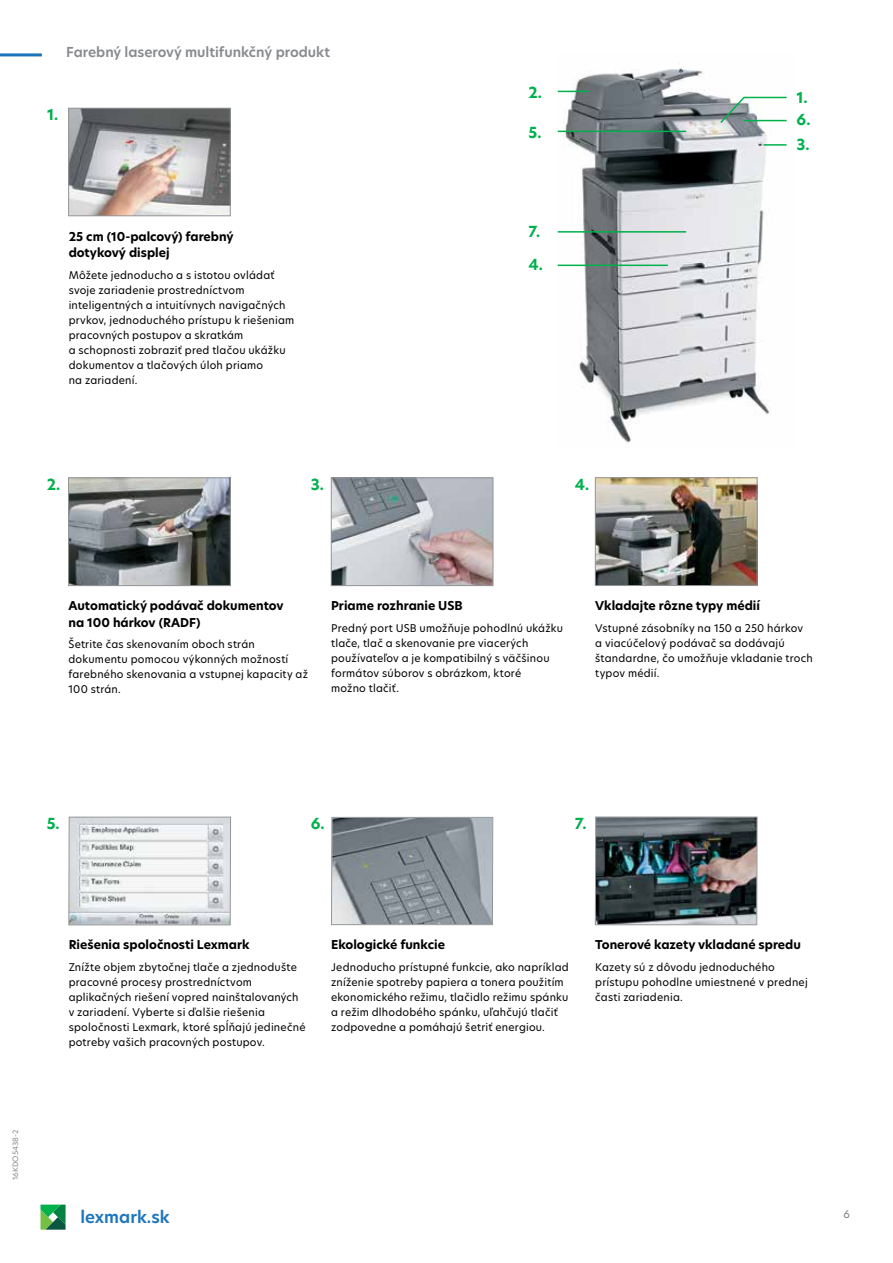
<style>
.page{position:relative;width:893px;height:1263px;background:#fff}
.page>*{position:absolute;margin:0;border:0;box-sizing:border-box;transform-origin:0 0}
.t1{font:600 16.5px "TP Hero";color:#1c75bc}
.t2{font:700 15px "TP Hero";color:#00b14c}
.t3{font:600 13.5px "TP Hero";color:#888a8d}
.t4{font:700 12px/16.5px "TP Hero";color:#000}
.t5{font:10.5px/15px "TP Hero";letter-spacing:.02em;color:#000}
.t6{font:10.5px "TP Hero";color:#7e7e85}
.t7{font:7.2px "TP Hero";color:#888a8d}
</style>
<div class="page">
<svg style="left:40px;top:1204px;width:26px;height:26px"></svg>
<hr style="left:0;top:53px;width:42px;height:3px;background:#1c75bc">
<svg style="left:68px;top:108px;width:163px;height:108px"></svg>
<svg style="left:68px;top:478px;width:163px;height:108px"></svg>
<img style="left:595px;top:817px;width:162px;height:109px">
<svg style="left:331px;top:477px;width:162px;height:449px"></svg>
<svg style="left:69px;top:817px;width:162px;height:109px"></svg>
<img style="left:595px;top:477px;width:162px;height:109px">
<img style="left:557px;top:68px;width:214px;height:375px">
<svg style="left:719px;top:96px;width:68px;height:29px"></svg>
<hr style="left:763px;top:144px;width:24px;height:2px;background:#00b14c">
<hr style="left:744px;top:120px;width:43px;height:1px;background:#00b14c">
<hr style="left:558px;top:131px;width:128px;height:1px;background:#00b14c">
<hr style="left:558px;top:91px;width:31px;height:1px;background:#00b14c">
<hr style="left:558px;top:231px;width:128px;height:2px;background:#00b14c">
<hr style="left:558px;top:265px;width:110px;height:1px;background:#00b14c">
<p class="t3" style="left:66px;top:43px;width:266px">Farebný laserový multifunkčný produkt</p>
<h2 class="t2" style="left:529px;top:82px;width:15px">2.</h2>
<h2 class="t2" style="left:797px;top:88px;width:13px">1.</h2>
<h2 class="t2" style="left:47px;top:104px;width:13px">1.</h2>
<h2 class="t2" style="left:529px;top:122px;width:14px">5.</h2>
<h2 class="t2" style="left:797px;top:110px;width:15px">6.</h2>
<h2 class="t2" style="left:797px;top:134px;width:15px">3.</h2>
<p class="t4" style="left:69px;top:228px;width:167px">25 cm (10-palcový) farebný dotykový displej</p>
<p class="t5" style="left:69px;top:267px;width:227px">Môžete jednoducho a s istotou ovládať svoje zariadenie prostredníctvom inteligentných a intuitívnych navigačných prvkov, jednoduchého prístupu k riešeniam pracovných postupov a skratkám<br>a schopnosti zobraziť pred tlačou ukážku dokumentov a tlačových úloh priamo<br>na zariadení.</p>
<h2 class="t2" style="left:529px;top:221px;width:13px">7.</h2>
<h2 class="t2" style="left:529px;top:254px;width:16px">4.</h2>
<h2 class="t2" style="left:47px;top:474px;width:15px">2.</h2>
<h2 class="t2" style="left:311px;top:474px;width:15px">3.</h2>
<h2 class="t2" style="left:575px;top:474px;width:16px">4.</h2>
<p class="t4" style="left:68px;top:598px;width:217px">Automatický podávač dokumentov na 100 hárkov (RADF)</p>
<p class="t5" style="left:68px;top:637px;width:241px">Šetrite čas skenovaním oboch strán dokumentu pomocou výkonných možností farebného skenovania a vstupnej kapacity až<br>100 strán.</p>
<p class="t4" style="left:331px;top:598px;width:133px">Priame rozhranie USB</p>
<p class="t5" style="left:331px;top:620px;width:234px">Predný port USB umožňuje pohodlnú ukážku tlače, tlač a skenovanie pre viacerých používateľov a je kompatibilný s väčšinou formátov súborov s obrázkom, ktoré<br>možno tlačiť.</p>
<p class="t4" style="left:595px;top:597px;width:166px">Vkladajte rôzne typy médií</p>
<p class="t5" style="left:595px;top:620px;width:219px">Vstupné zásobníky na 150 a 250 hárkov<br>a viacúčelový podávač sa dodávajú štandardne, čo umožňuje vkladanie troch typov médií.</p>
<h2 class="t2" style="left:47px;top:813px;width:14px">5.</h2>
<h2 class="t2" style="left:311px;top:813px;width:15px">6.</h2>
<h2 class="t2" style="left:575px;top:813px;width:13px">7.</h2>
<p class="t7" style="left:10px;top:1180px;width:52px;rotate:-90deg">16KDO5438-2</p>
<p class="t4" style="left:69px;top:937px;width:182px">Riešenia spoločnosti Lexmark</p>
<p class="t5" style="left:69px;top:960px;width:238px">Znížte objem zbytočnej tlače a zjednodušte pracovné procesy prostredníctvom aplikačných riešení vopred nainštalovaných v zariadení. Vyberte si ďalšie riešenia spoločnosti Lexmark, ktoré spĺňajú jedinečné potreby vašich pracovných postupov.</p>
<p class="t4" style="left:331px;top:937px;width:115px">Ekologické funkcie</p>
<p class="t5" style="left:331px;top:960px;width:239px">Jednoducho prístupné funkcie, ako napríklad zníženie spotreby papiera a tonera použitím ekonomického režimu, tlačidlo režimu spánku a režim dlhodobého spánku, uľahčujú tlačiť zodpovedne a pomáhajú šetriť energiou.</p>
<p class="t4" style="left:595px;top:937px;width:207px">Tonerové kazety vkladané spredu</p>
<p class="t5" style="left:595px;top:959px;width:214px">Kazety sú z dôvodu jednoduchého prístupu pohodlne umiestnené v prednej časti zariadenia.</p>
<h1 class="t1" style="left:80px;top:1206px;width:91px">lexmark.sk</h1>
<p class="t6" style="left:843px;top:1207px;width:8px">6</p>
</div>
